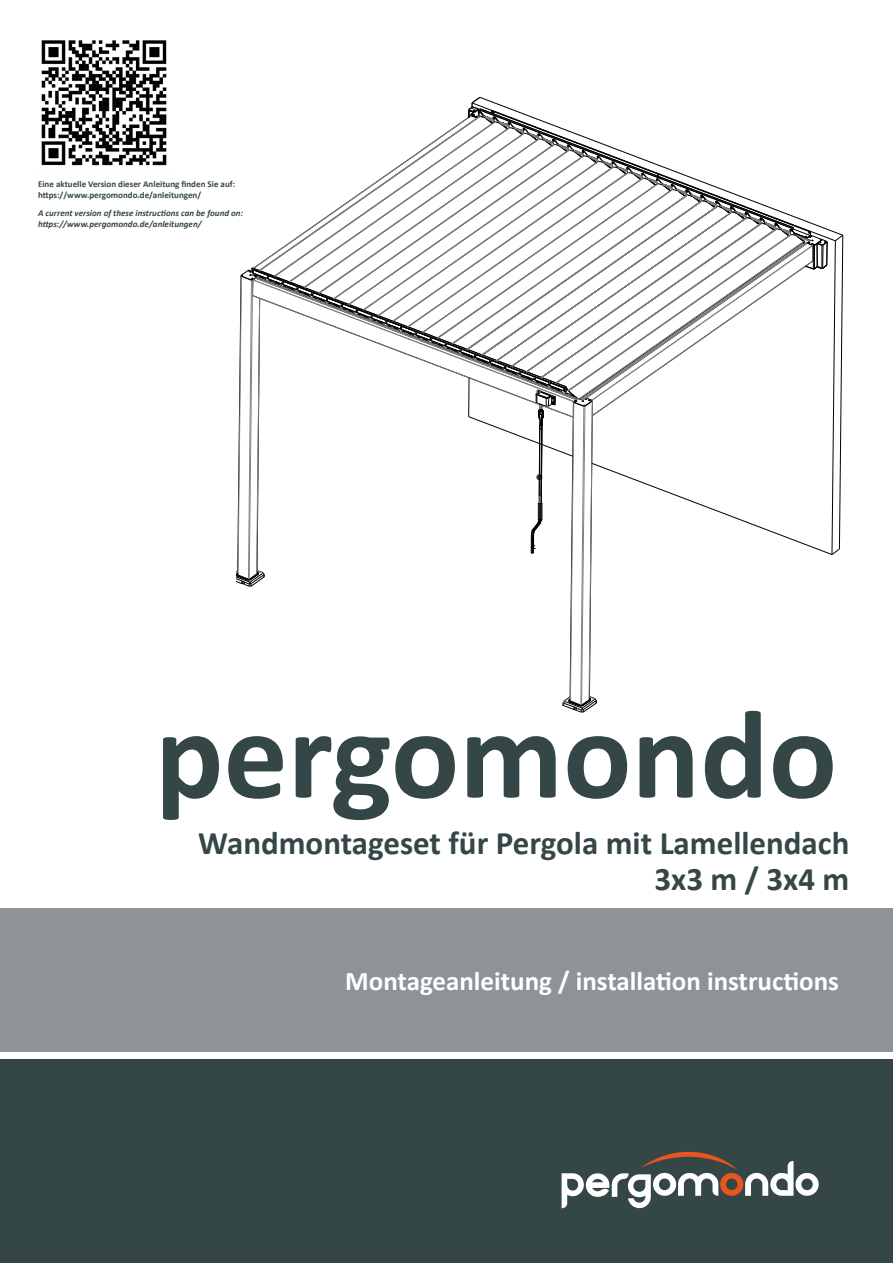
<style>
.page{position:relative;width:893px;height:1263px;background:#fff}
.page>*{position:absolute;margin:0;border:0;box-sizing:border-box;transform-origin:0 0}
.t1{font:700 127.5px "Calibri";color:#354647}
.t2{font:700 33px/36px "Calibri";color:#354647;text-align:right}
.t3{font:700 27px "Calibri";color:#fff}
.t4{font:700 9px/10.8px "Calibri";color:#354647}
.t5{font:italic 700 9px/10.8px "Calibri";color:#354647}
</style>
<div class="page">
<img style="left:41px;top:40px;width:126px;height:126px">
<div style="left:0;top:1059px;width:893px;height:204px;background:#354647"></div>
<div style="left:0;top:908px;width:893px;height:144px;background:#8d9396"></div>
<svg style="left:236px;top:96px;width:607px;height:617px"></svg>
<svg style="left:562px;top:1151px;width:257px;height:57px"></svg>
<p class="t4" style="left:38px;top:178px;width:199px">Eine aktuelle Version dieser Anleitung finden Sie auf: https://www.pergomondo.de/anleitungen/</p>
<p class="t5" style="left:38px;top:207px;width:207px">A current version of these instructions can be found on: https://www.pergomondo.de/anleitungen/</p>
<h1 class="t1" style="left:155px;top:665px;width:684px">pergomondo</h1>
<h2 class="t2" style="left:198px;top:824px;width:653px">Wandmontageset für Pergola mit Lamellendach<br>3x3 m / 3x4 m</h2>
<h3 class="t3" style="left:345px;top:962px;width:495px">Montageanleitung / installation instructions</h3>
</div>
